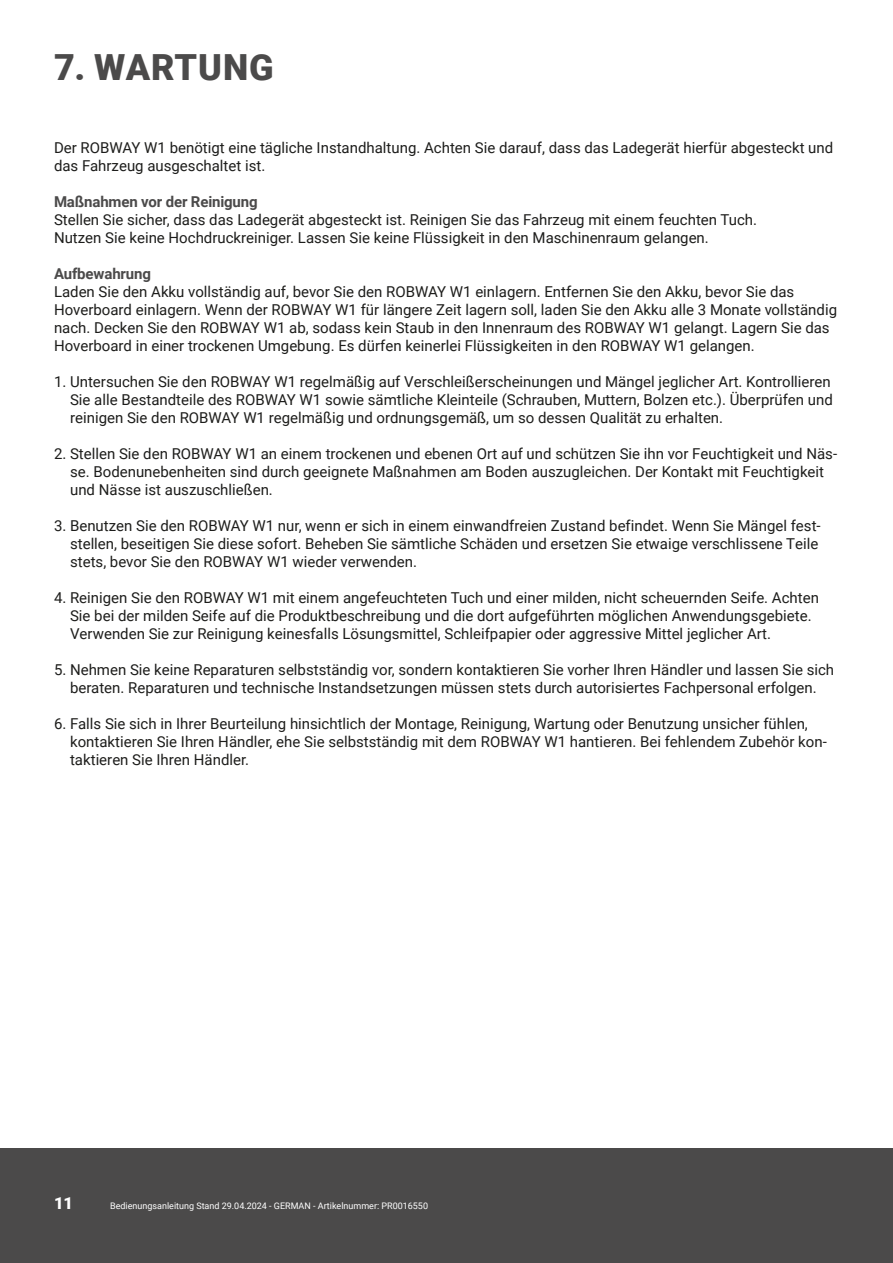
<style>
.page{position:relative;width:893px;height:1263px;background:#fff}
.page>*{position:absolute;margin:0;border:0;box-sizing:border-box;transform-origin:0 0}
.Große_Headline{font:900 36px "Roboto";letter-spacing:.025em;color:#4b4a4a}
.t1{font:900 16.5px "Roboto";color:#fff}
.Fließtext{font:15px/18px "Roboto";color:#1d1d1b}
.Headlines_im_Fließtext{font:700 15px "Roboto";letter-spacing:-.01em;color:#4b4a4a}
.t2{font:9px "Roboto";color:#fff}
</style>
<div class="page">
<div style="left:0;top:1148px;width:893px;height:115px;background:#4b4a4a"></div>
<p class="Große_Headline" style="left:54px;top:42px;width:221px">7. WARTUNG</p>
<p class="Fließtext" style="left:54px;top:138px;width:781px">Der ROBWAY W1 benötigt eine tägliche Instandhaltung. Achten Sie darauf, dass das Ladegerät hierfür abgesteckt und das Fahrzeug ausgeschaltet ist.</p>
<p class="Headlines_im_Fließtext" style="left:54px;top:191px;width:205px">Maßnahmen vor der Reinigung</p>
<p class="Fließtext" style="left:54px;top:210px;width:705px">Stellen Sie sicher, dass das Ladegerät abgesteckt ist. Reinigen Sie das Fahrzeug mit einem feuchten Tuch.</p>
<p class="Fließtext" style="left:54px;top:228px;width:656px">Nutzen Sie keine Hochdruckreiniger. Lassen Sie keine Flüssigkeit in den Maschinenraum gelangen.</p>
<p class="Headlines_im_Fließtext" style="left:54px;top:263px;width:98px">Aufbewahrung</p>
<p class="Fließtext" style="left:54px;top:282px;width:785px">Laden Sie den Akku vollständig auf, bevor Sie den ROBWAY W1 einlagern. Entfernen Sie den Akku, bevor Sie das Hoverboard einlagern. Wenn der ROBWAY W1 für längere Zeit lagern soll, laden Sie den Akku alle 3 Monate vollständig nach. Decken Sie den ROBWAY W1 ab, sodass kein Staub in den Innenraum des ROBWAY W1 gelangt. Lagern Sie das Hoverboard in einer trockenen Umgebung. Es dürfen keinerlei Flüssigkeiten in den ROBWAY W1 gelangen.</p>
<p class="Fließtext" style="left:70px;top:372px;width:764px;text-indent:-16px">1. Untersuchen Sie den ROBWAY W1 regelmäßig auf Verschleißerscheinungen und Mängel jeglicher Art. Kontrollieren<br>Sie alle Bestandteile des ROBWAY W1 sowie sämtliche Kleinteile (Schrauben, Muttern, Bolzen etc.). Überprüfen und reinigen Sie den ROBWAY W1 regelmäßig und ordnungsgemäß, um so dessen Qualität zu erhalten.</p>
<p class="Fließtext" style="left:70px;top:444px;width:768px;text-indent:-16px">2. Stellen Sie den ROBWAY W1 an einem trockenen und ebenen Ort auf und schützen Sie ihn vor Feuchtigkeit und Näs&shy;se. Bodenunebenheiten sind durch geeignete Maßnahmen am Boden auszugleichen. Der Kontakt mit Feuchtigkeit und Nässe ist auszuschließen.</p>
<p class="Fließtext" style="left:70px;top:516px;width:752px;text-indent:-16px">3. Benutzen Sie den ROBWAY W1 nur, wenn er sich in einem einwandfreien Zustand befindet. Wenn Sie Mängel fest&shy;stellen, beseitigen Sie diese sofort. Beheben Sie sämtliche Schäden und ersetzen Sie etwaige verschlissene Teile stets, bevor Sie den ROBWAY W1 wieder verwenden.</p>
<p class="Fließtext" style="left:70px;top:588px;width:750px;text-indent:-16px">4. Reinigen Sie den ROBWAY W1 mit einem angefeuchteten Tuch und einer milden, nicht scheuernden Seife. Achten<br>Sie bei der milden Seife auf die Produktbeschreibung und die dort aufgeführten möglichen Anwendungsgebiete.<br>Verwenden Sie zur Reinigung keinesfalls Lösungsmittel, Schleifpapier oder aggressive Mittel jeglicher Art.</p>
<p class="Fließtext" style="left:54px;top:660px;width:782px;text-align:center">5. Nehmen Sie keine Reparaturen selbstständig vor, sondern kontaktieren Sie vorher Ihren Händler und lassen Sie sich beraten. Reparaturen und technische Instandsetzungen müssen stets durch autorisiertes Fachpersonal erfolgen.</p>
<p class="Fließtext" style="left:70px;top:714px;width:758px;text-indent:-16px">6. Falls Sie sich in Ihrer Beurteilung hinsichtlich der Montage, Reinigung, Wartung oder Benutzung unsicher fühlen, kontaktieren Sie Ihren Händler, ehe Sie selbstständig mit dem ROBWAY W1 hantieren. Bei fehlendem Zubehör kon&shy;taktieren Sie Ihren Händler.</p>
<p class="t1" style="left:54px;top:1191px;width:21px">11</p>
<p class="t2" style="left:110px;top:1199px;width:319px">Bedienungsanleitung Stand 29.04.2024 - GERMAN - Artikelnummer: PR0016550</p>
</div>
